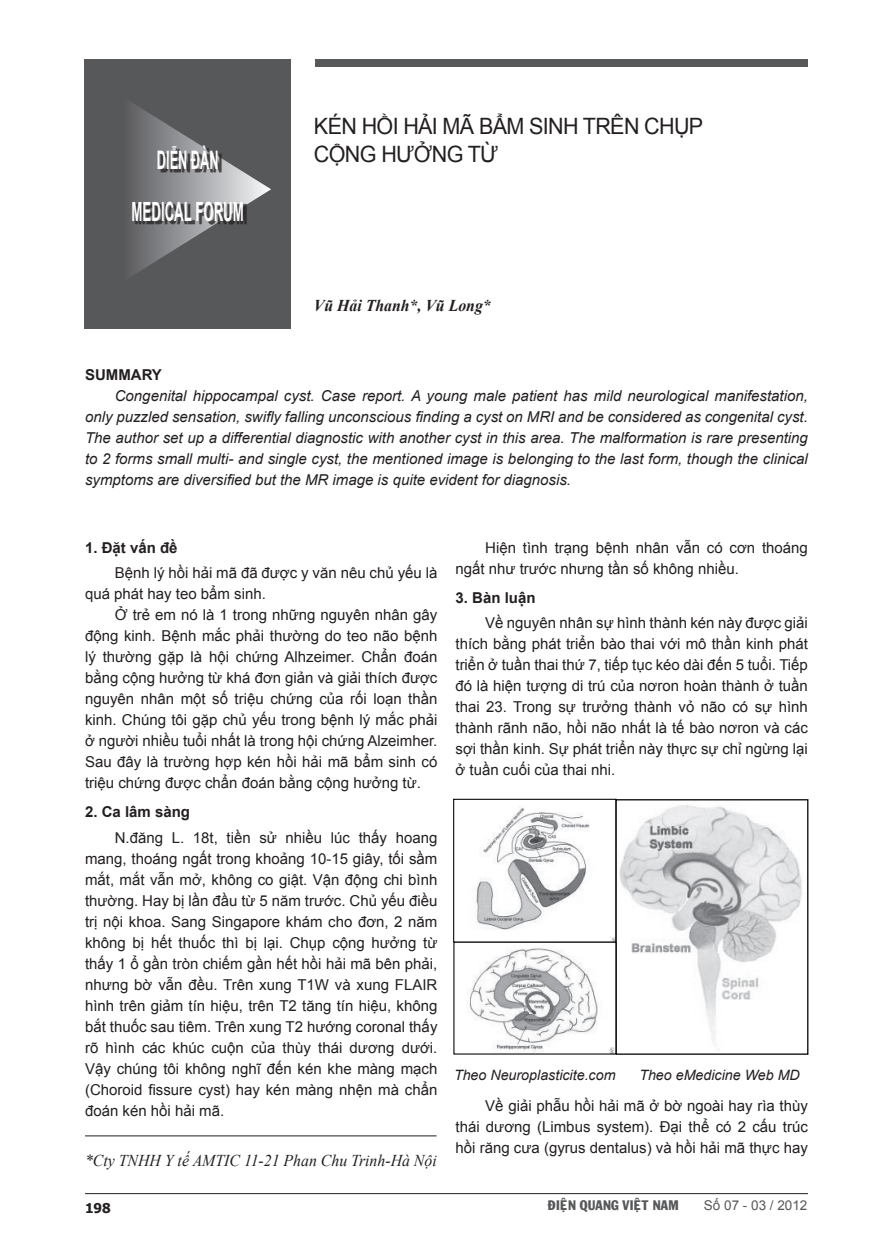
<style>
.page{position:relative;width:893px;height:1255px;background:#fff}
.page>*{position:absolute;margin:0;border:0;box-sizing:border-box;transform-origin:0 0}
.t1{font:700 26.4px "Arial";color:#fff;scale:.5 1}
.t2{font:700 25.5px "Arial";color:#fff;scale:.5 1}
.tit_bai{font:22.5px "Arial";letter-spacing:-.03em;color:#231f20;scale:.96 1}
.ten_tac_gia{font:italic 16.5px "Times New Roman";color:#231f20;scale:.96 1}
.ten_tac_gia-2{font:italic 700 16.5px "Times New Roman";color:#231f20;scale:.96 1}
.than_bai{font:15px/21px "Arial";color:#231f20;text-align:justify}
.summary{font:italic 15px/21px "Arial";color:#231f20;text-align:justify}
.pham_mot_nho_cach_it{font:700 15px "Arial";color:#231f20}
.summary-2{font:700 15px "Arial";color:#231f20}
.t3{font:italic 14.25px "Arial";color:#231f20}
.t4{font:13.5px "VNI Franko";color:#57585a}
.t5{font:13.5px "Arial";color:#57585a}
.t6{font:700 13.5px "Tahoma";color:#231f20}
</style>
<div class="page">
<hr style="left:85px;top:1193px;width:723px;height:1px;background:#231f20">
<div style="left:84px;top:60px;width:207px;height:269px;background:#57585a"></div>
<svg style="left:131px;top:103px;width:72px;height:173px"></svg>
<div style="left:159px;top:147px;width:169px;height:59px;background:#231f20;opacity:.75"></div>
<div style="left:134px;top:203px;width:201px;height:63px;background:#231f20;opacity:.75"></div>
<div style="left:315px;top:60px;width:492px;height:7px;background:#57585a"></div>
<hr style="left:85px;top:1135px;width:352px;height:1px;background:#231f20">
<img style="left:469px;top:805px;width:333px;height:247px">
<div style="left:453px;top:798px;width:163px;height:144px;border:1px solid #000"></div>
<div style="left:615px;top:799px;width:193px;height:255px;border:1px solid #000"></div>
<div style="left:453px;top:941px;width:163px;height:113px;border:1px solid #000"></div>
<p class="t2" style="left:157px;top:142px;width:125px">Diễn Đàn</p>
<p class="t1" style="left:132px;top:193px;width:203px">Medical Forum</p>
<p class="tit_bai" style="left:314px;top:110px;width:407px">KÉN HỒI HẢI MÃ BẨM SINH TRÊN CHỤP</p>
<p class="tit_bai" style="left:314px;top:139px;width:194px">CỘNG HƯỞNG TỪ</p>
<p class="ten_tac_gia-2" style="left:314px;top:294px;width:186px">Vũ Hải Thanh*, Vũ Long*</p>
<p class="summary-2" style="left:85px;top:364px;width:78px">SUMMARY</p>
<p class="summary" style="left:85px;top:385px;width:724px;text-indent:30px">Congenital hippocampal cyst. Case report. A young male patient has mild neurological manifestation, only puzzled sensation, swifly falling unconscious finding a cyst on MRI and be considered as congenital cyst.<br>The author set up a differential diagnostic with another cyst in this area. The malformation is rare presenting to 2 forms small multi- and single cyst, the mentioned image is belonging to the last form, though the clinical symptoms are diversified but the MR image is quite evident for diagnosis.</p>
<p class="pham_mot_nho_cach_it" style="left:85px;top:537px;width:94px">1. Đặt vấn đề</p>
<p class="than_bai" style="left:85px;top:562px;width:354px;text-indent:30px">Bệnh lý hồi hải mã đã được y văn nêu chủ yếu là quá phát hay teo bẩm sinh.</p>
<p class="than_bai" style="left:85px;top:604px;width:354px;text-indent:30px">Ở trẻ em nó là 1 trong những nguyên nhân gây động kinh. Bệnh mắc phải thường do teo não bệnh lý thường gặp là hội chứng Alhzeimer. Chẩn đoán bằng cộng hưởng từ khá đơn giản và giải thích được nguyên nhân một số triệu chứng của rối loạn thần kinh. Chúng tôi gặp chủ yếu trong bệnh lý mắc phải ở người nhiều tuổi nhất là trong hội chứng Alzeimher.<br>Sau đây là trường hợp kén hồi hải mã bẩm sinh có triệu chứng được chẩn đoán bằng cộng hưởng từ.</p>
<p class="pham_mot_nho_cach_it" style="left:85px;top:801px;width:107px">2. Ca lâm sàng</p>
<p class="than_bai" style="left:85px;top:826px;width:354px;text-indent:30px">N.đăng L. 18t, tiền sử nhiều lúc thấy hoang mang, thoáng ngất trong khoảng 10-15 giây, tối sầm mắt, mắt vẫn mở, không co giật. Vận động chi bình thường. Hay bị lần đầu từ 5 năm trước. Chủ yếu điều trị nội khoa. Sang Singapore khám cho đơn, 2 năm không bị hết thuốc thì bị lại. Chụp cộng hưởng từ thấy 1 ổ gần tròn chiếm gần hết hồi hải mã bên phải, nhưng bờ vẫn đều. Trên xung T1W và xung FLAIR hình trên giảm tín hiệu, trên T2 tăng tín hiệu, không bắt thuốc sau tiêm. Trên xung T2 hướng coronal thấy rõ hình các khúc cuộn của thùy thái dương dưới.<br>Vậy chúng tôi không nghĩ đến kén khe màng mạch (Choroid fissure cyst) hay kén màng nhện mà chẩn đoán kén hồi hải mã.</p>
<p class="ten_tac_gia" style="left:85px;top:1148px;width:368px">*Cty TNHH Y tế AMTIC 11-21 Phan Chu Trinh-Hà Nội</p>
<p class="than_bai" style="left:455px;top:537px;width:354px;text-indent:30px">Hiện tình trạng bệnh nhân vẫn có cơn thoáng ngất như trước nhưng tần số không nhiều.</p>
<p class="pham_mot_nho_cach_it" style="left:455px;top:587px;width:82px">3. Bàn luận</p>
<p class="than_bai" style="left:455px;top:612px;width:354px;text-indent:30px">Về nguyên nhân sự hình thành kén này được giải thích bằng phát triển bào thai với mô thần kinh phát triển ở tuần thai thứ 7, tiếp tục kéo dài đến 5 tuổi. Tiếp đó là hiện tượng di trú của nơron hoàn thành ở tuần thai 23. Trong sự trưởng thành vỏ não có sự hình thành rãnh não, hồi não nhất là tế bào nơron và các sợi thần kinh. Sự phát triển này thực sự chỉ ngừng lại ở tuần cuối của thai nhi.</p>
<p class="t3" style="left:454px;top:1064px;width:163px">Theo Neuroplasticite.com</p>
<p class="t3" style="left:639px;top:1064px;width:162px">Theo eMedicine Web MD</p>
<p class="than_bai" style="left:455px;top:1095px;width:354px;text-indent:30px">Về giải phẫu hồi hải mã ở bờ ngoài hay rìa thùy thái dương (Limbus system). Đại thể có 2 cấu trúc hồi răng cưa (gyrus dentalus) và hồi hải mã thực hay</p>
<p class="t6" style="left:85px;top:1198px;width:27px">198</p>
<p class="t4" style="left:548px;top:1194px;width:132px">ÑIEÄN QUANG VIEÄT NAM</p>
<p class="t5" style="left:704px;top:1195px;width:105px">Số 07 - 03 / 2012</p>
</div>
